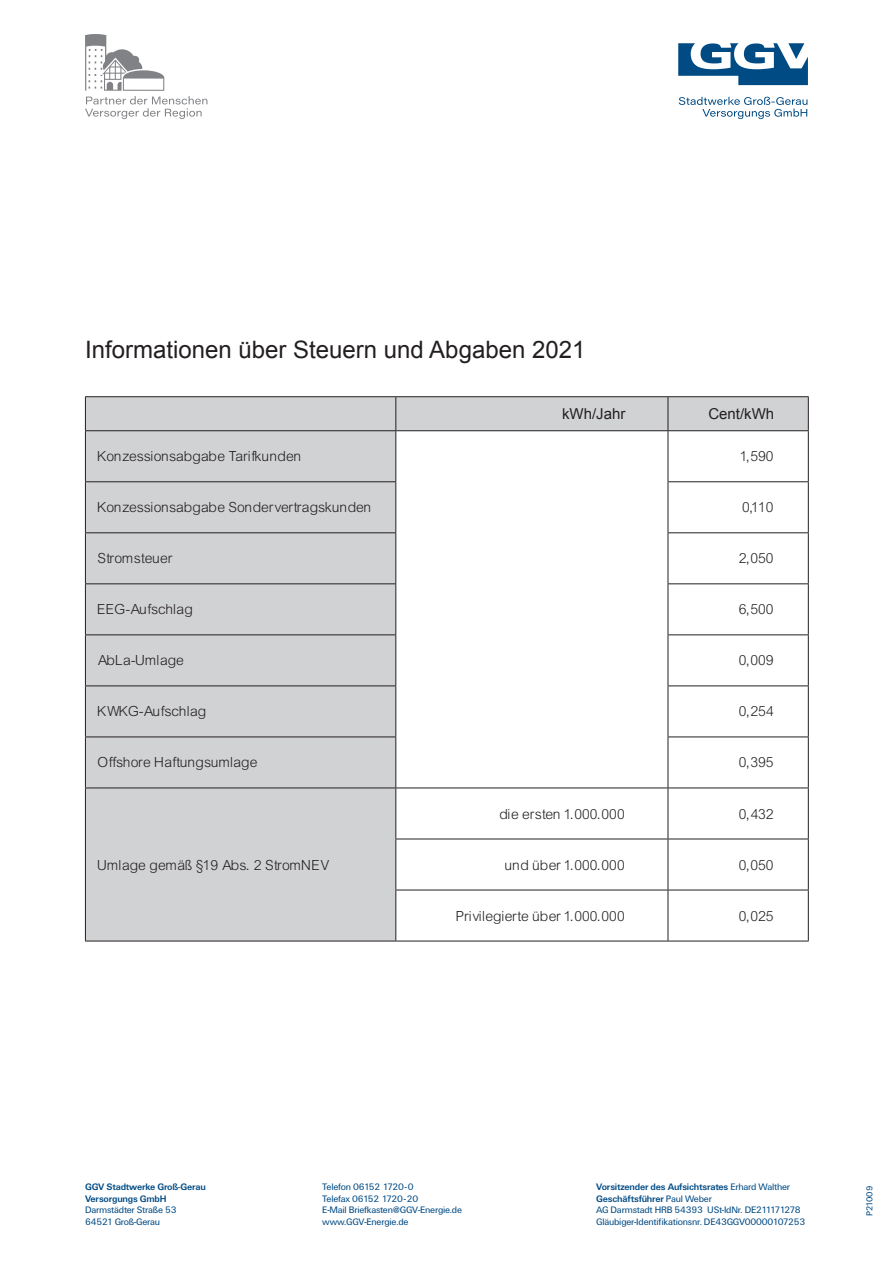
<style>
.page{position:relative;width:893px;height:1263px;background:#fff}
.page>*{position:absolute;margin:0;border:0;box-sizing:border-box;transform-origin:0 0}
.t1{font:24px "Arial";color:#231f20}
.t2{font:15px "Arial Lgt";color:#231f20}
.t3{font:15px "Arial";color:#231f20}
.t4{font:9.75px/11.7px "U001 T";letter-spacing:-.02em;color:#004b84}
.t5{font:700 9.75px/11.7px "U001 T";letter-spacing:-.02em;color:#004b84}
.t6{font:9px "U001 T";letter-spacing:-.02em;color:#004b84}
.s1{font-weight:700}
</style>
<div class="page">
<svg style="left:85px;top:34px;width:122px;height:85px"></svg>
<svg style="left:678px;top:43px;width:130px;height:42px"></svg>
<svg style="left:679px;top:97px;width:128px;height:22px"></svg>
<svg style="left:86px;top:397px;width:722px;height:544px"></svg>
<hr style="left:395px;top:431px;width:1px;height:50px;background:#231f20">
<hr style="left:668px;top:431px;width:1px;height:50px;background:#231f20">
<hr style="left:395px;top:482px;width:1px;height:50px;background:#231f20">
<hr style="left:668px;top:482px;width:1px;height:50px;background:#231f20">
<hr style="left:85px;top:532px;width:311px;height:1px;background:#231f20">
<hr style="left:395px;top:533px;width:1px;height:50px;background:#231f20">
<hr style="left:668px;top:532px;width:141px;height:1px;background:#231f20">
<hr style="left:668px;top:533px;width:1px;height:50px;background:#231f20">
<hr style="left:85px;top:583px;width:311px;height:1px;background:#231f20">
<hr style="left:395px;top:584px;width:1px;height:50px;background:#231f20">
<hr style="left:668px;top:583px;width:141px;height:1px;background:#231f20">
<hr style="left:668px;top:584px;width:1px;height:50px;background:#231f20">
<hr style="left:85px;top:634px;width:311px;height:1px;background:#231f20">
<hr style="left:395px;top:635px;width:1px;height:50px;background:#231f20">
<hr style="left:668px;top:634px;width:141px;height:1px;background:#231f20">
<hr style="left:668px;top:635px;width:1px;height:50px;background:#231f20">
<hr style="left:85px;top:685px;width:311px;height:1px;background:#231f20">
<hr style="left:395px;top:686px;width:1px;height:50px;background:#231f20">
<hr style="left:668px;top:685px;width:141px;height:1px;background:#231f20">
<hr style="left:668px;top:686px;width:1px;height:50px;background:#231f20">
<hr style="left:85px;top:736px;width:311px;height:1px;background:#231f20">
<hr style="left:395px;top:737px;width:1px;height:50px;background:#231f20">
<hr style="left:668px;top:736px;width:141px;height:1px;background:#231f20">
<hr style="left:668px;top:737px;width:1px;height:50px;background:#231f20">
<hr style="left:85px;top:787px;width:311px;height:1px;background:#231f20">
<hr style="left:396px;top:787px;width:272px;height:1px;background:#231f20">
<hr style="left:395px;top:788px;width:1px;height:51px;background:#231f20">
<hr style="left:668px;top:787px;width:141px;height:1px;background:#231f20">
<hr style="left:668px;top:788px;width:1px;height:51px;background:#231f20">
<hr style="left:395px;top:839px;width:273px;height:1px;background:#231f20">
<hr style="left:395px;top:839px;width:1px;height:51px;background:#231f20">
<hr style="left:668px;top:839px;width:141px;height:1px;background:#231f20">
<hr style="left:668px;top:839px;width:1px;height:51px;background:#231f20">
<hr style="left:395px;top:890px;width:273px;height:1px;background:#231f20">
<hr style="left:395px;top:890px;width:1px;height:51px;background:#231f20">
<hr style="left:668px;top:890px;width:141px;height:1px;background:#231f20">
<hr style="left:668px;top:890px;width:1px;height:51px;background:#231f20">
<hr style="left:85px;top:941px;width:311px;height:1px;background:#231f20">
<hr style="left:396px;top:941px;width:272px;height:1px;background:#231f20">
<hr style="left:668px;top:941px;width:141px;height:1px;background:#231f20">
<hr style="left:85px;top:431px;width:1px;height:50px;background:#231f20">
<hr style="left:808px;top:431px;width:1px;height:50px;background:#231f20">
<hr style="left:85px;top:482px;width:1px;height:50px;background:#231f20">
<hr style="left:808px;top:482px;width:1px;height:50px;background:#231f20">
<hr style="left:85px;top:533px;width:1px;height:50px;background:#231f20">
<hr style="left:808px;top:533px;width:1px;height:50px;background:#231f20">
<hr style="left:85px;top:584px;width:1px;height:50px;background:#231f20">
<hr style="left:808px;top:584px;width:1px;height:50px;background:#231f20">
<hr style="left:85px;top:635px;width:1px;height:50px;background:#231f20">
<hr style="left:808px;top:635px;width:1px;height:50px;background:#231f20">
<hr style="left:85px;top:686px;width:1px;height:50px;background:#231f20">
<hr style="left:808px;top:686px;width:1px;height:50px;background:#231f20">
<hr style="left:85px;top:737px;width:1px;height:50px;background:#231f20">
<hr style="left:808px;top:737px;width:1px;height:50px;background:#231f20">
<hr style="left:85px;top:788px;width:1px;height:51px;background:#231f20">
<hr style="left:808px;top:788px;width:1px;height:51px;background:#231f20">
<hr style="left:85px;top:839px;width:1px;height:51px;background:#231f20">
<hr style="left:808px;top:839px;width:1px;height:51px;background:#231f20">
<hr style="left:85px;top:890px;width:1px;height:51px;background:#231f20">
<hr style="left:808px;top:890px;width:1px;height:51px;background:#231f20">
<hr style="left:85px;top:481px;width:311px;height:1px;background:#231f20">
<hr style="left:668px;top:481px;width:141px;height:1px;background:#231f20">
<hr style="left:85px;top:396px;width:311px;height:1px;background:#231f20">
<hr style="left:85px;top:397px;width:1px;height:33px;background:#231f20">
<hr style="left:396px;top:396px;width:272px;height:1px;background:#231f20">
<hr style="left:395px;top:397px;width:1px;height:33px;background:#231f20">
<hr style="left:668px;top:396px;width:141px;height:1px;background:#231f20">
<hr style="left:668px;top:397px;width:1px;height:33px;background:#231f20">
<hr style="left:808px;top:397px;width:1px;height:33px;background:#231f20">
<hr style="left:85px;top:430px;width:311px;height:1px;background:#231f20">
<hr style="left:396px;top:430px;width:272px;height:1px;background:#231f20">
<hr style="left:668px;top:430px;width:141px;height:1px;background:#231f20">
<h1 class="t1" style="left:85px;top:333px;width:502px">Informationen über Steuern und Abgaben 2021</h1>
<p class="t3" style="left:562px;top:404px;width:65px">kWh/Jahr</p>
<p class="t3" style="left:708px;top:404px;width:67px">Cent/kWh</p>
<p class="t2" style="left:98px;top:448px;width:205px">Konzessionsabgabe Tarifkunden</p>
<p class="t2" style="left:741px;top:448px;width:35px">1,590</p>
<p class="t2" style="left:98px;top:499px;width:276px">Konzessionsabgabe Sondervertragskunden</p>
<p class="t2" style="left:743px;top:499px;width:33px">0,110</p>
<p class="t2" style="left:98px;top:550px;width:77px">Stromsteuer</p>
<p class="t2" style="left:739px;top:550px;width:36px">2,050</p>
<p class="t2" style="left:98px;top:601px;width:97px">EEG-Aufschlag</p>
<p class="t2" style="left:739px;top:601px;width:36px">6,500</p>
<p class="t2" style="left:98px;top:652px;width:88px">AbLa-Umlage</p>
<p class="t2" style="left:739px;top:652px;width:36px">0,009</p>
<p class="t2" style="left:98px;top:703px;width:110px">KWKG-Aufschlag</p>
<p class="t2" style="left:739px;top:703px;width:36px">0,254</p>
<p class="t2" style="left:98px;top:754px;width:162px">Offshore Haftungsumlage</p>
<p class="t2" style="left:739px;top:754px;width:36px">0,395</p>
<p class="t2" style="left:98px;top:856px;width:233px">Umlage gemäß §19 Abs. 2 StromNEV</p>
<p class="t2" style="left:500px;top:805px;width:127px">die ersten 1.000.000</p>
<p class="t2" style="left:739px;top:805px;width:36px">0,432</p>
<p class="t2" style="left:505px;top:856px;width:121px">und über 1.000.000</p>
<p class="t2" style="left:739px;top:856px;width:36px">0,050</p>
<p class="t2" style="left:457px;top:907px;width:170px">Privilegierte über 1.000.000</p>
<p class="t2" style="left:739px;top:907px;width:36px">0,025</p>
<p class="t5" style="left:85px;top:1181px;width:122px">GGV Stadtwerke Groß-Gerau<br>Versorgungs GmbH</p>
<p class="t4" style="left:85px;top:1204px;width:93px">Darmstädter Straße 53<br>64521 Groß-Gerau</p>
<p class="t4" style="left:596px;top:1181px;width:211px"><span class="s1">Vorsitzender des Aufsichtsrates</span> Erhard Walther <span class="s1">Geschäftsführer</span> Paul Weber<br>AG Darmstadt HRB 54393 USt-IdNr. DE211171278<br>Gläubiger-Identifikationsnr. DE43GGV00000107253</p>
<p class="t4" style="left:322px;top:1181px;width:141px">Telefon 06152 1720-0<br>Telefax 06152 1720-20<br>E-Mail Briefkasten@GGV-Energie.de www.GGV-Energie.de</p>
<p class="t6" style="left:864px;top:1216px;width:32px;rotate:-90deg">P21009</p>
</div>
